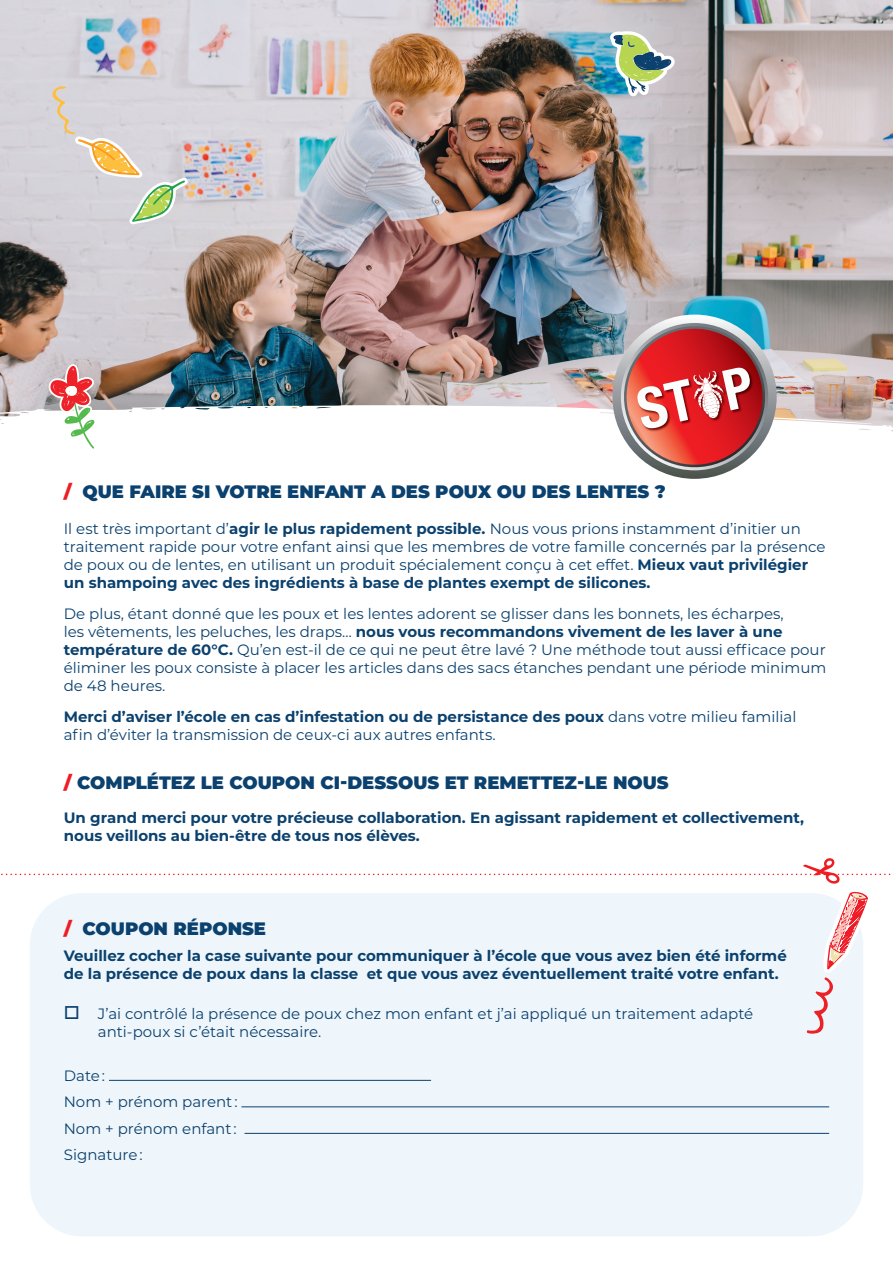
<style>
.page{position:relative;width:893px;height:1263px;background:#fff}
.page>*{position:absolute;margin:0;border:0;box-sizing:border-box;transform-origin:0 0}
.t1{font:900 18px "Montserrat";color:#0b416e}
.t2{font:15px/18px "Montserrat";color:#0b416e}
.t3{font:700 15px/18px "Montserrat";color:#0b416e}
.s1{color:#ee1d23}
.s2{font-weight:700}
</style>
<div class="page">
<img style="left:0;top:0;width:893px;height:405px">
<div style="left:30px;top:893px;width:833px;height:343px;background:#eff6fb;border-radius:52px"></div>
<hr style="left:109px;top:1080px;width:322px;height:1px;background:#0b416e">
<hr style="left:241px;top:1106px;width:588px;height:1px;background:#0b416e">
<hr style="left:245px;top:1133px;width:584px;height:1px;background:#0b416e">
<svg style="left:0;top:405px;width:893px;height:27px"></svg>
<img style="left:606px;top:308px;width:177px;height:171px">
<svg style="left:1px;top:858px;width:890px;height:176px"></svg>
<svg style="left:49px;top:364px;width:48px;height:85px"></svg>
<svg style="left:608px;top:0;width:67px;height:100px"></svg>
<svg style="left:52px;top:86px;width:137px;height:138px"></svg>
<p class="t1" style="left:64px;top:478px;width:603px"><span class="s1">/</span> QUE FAIRE SI VOTRE ENFANT A DES POUX OU DES LENTES ?</p>
<p class="t2" style="left:64px;top:519px;width:763px">Il est très important d’<span class="s2">agir le plus rapidement possible.</span> Nous vous prions instamment d’initier un traitement rapide pour votre enfant ainsi que les membres de votre famille concernés par la présence de poux ou de lentes, en utilisant un produit spécialement conçu à cet effet. <span class="s2">Mieux vaut privilégier un shampoing avec des ingrédients à base de plantes exempt de silicones.</span></p>
<p class="t2" style="left:64px;top:604px;width:764px">De plus, étant donné que les poux et les lentes adorent se glisser dans les bonnets, les écharpes,<br>les vêtements, les peluches, les draps… <span class="s2">nous vous recommandons vivement de les laver à une température de 60°C.</span> Qu’en est-il de ce qui ne peut être lavé ? Une méthode tout aussi efficace pour éliminer les poux consiste à placer les articles dans des sacs étanches pendant une période minimum de 48 heures.</p>
<p class="t2" style="left:64px;top:707px;width:734px"><span class="s2">Merci d’aviser l’école en cas d’infestation ou de persistance des poux</span> dans votre milieu familial afin d’éviter la transmission de ceux-ci aux autres enfants.</p>
<p class="t1" style="left:64px;top:769px;width:606px"><span class="s1">/</span> COMPLÉTEZ LE COUPON CI-DESSOUS ET REMETTEZ-LE NOUS</p>
<p class="t3" style="left:64px;top:808px;width:742px">Un grand merci pour votre précieuse collaboration. En agissant rapidement et collectivement, nous veillons au bien-être de tous nos élèves.</p>
<p class="t1" style="left:64px;top:915px;width:204px"><span class="s1">/</span> COUPON RÉPONSE</p>
<p class="t3" style="left:64px;top:946px;width:725px">Veuillez cocher la case suivante pour communiquer à l’école que vous avez bien été informé de la présence de poux dans la classe et que vous avez éventuellement traité votre enfant.</p>
<p class="t2" style="left:98px;top:1004px;width:657px;text-indent:-34px">□ J’ai contrôlé la présence de poux chez mon enfant et j’ai appliqué un traitement adapté anti-poux si c’était nécessaire.</p>
<p class="t2" style="left:64px;top:1061px;width:175px;line-height:26.5px">Date :<br>Nom + prénom parent :<br>Nom + prénom enfant :<br>Signature :</p>
</div>
